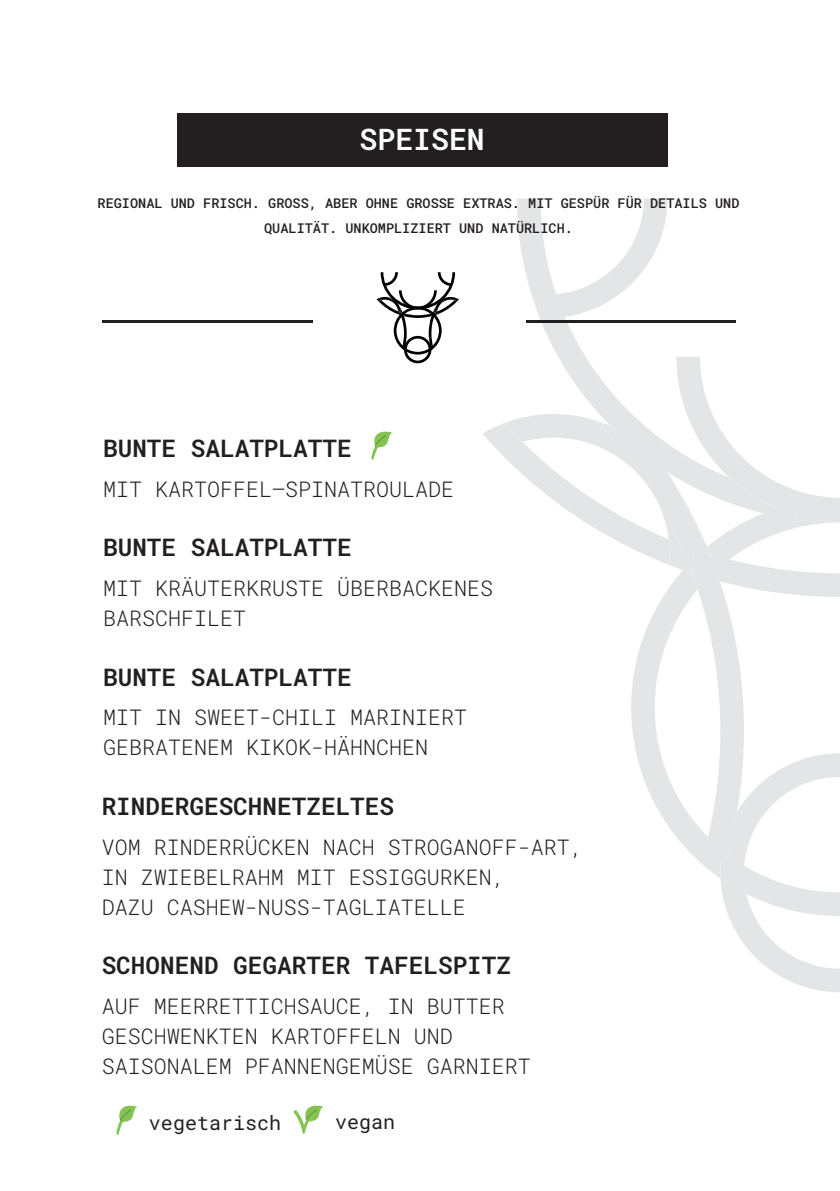
<style>
.page{position:relative;width:840px;height:1191px;background:#fff}
.page>*{position:absolute;margin:0;border:0;box-sizing:border-box;transform-origin:0 0}
.t1{font:600 29.8px "Roboto Mono";color:#fff}
.t2{font:600 24.4px "Roboto Mono";color:#231f20}
.t3{font:300 21.6px/30px "Roboto Mono";color:#231f20}
.t4{font:20px "Roboto Mono";color:#231f20}
.t5{font:500 13.6px/24.4px "Roboto Mono";color:#231f20;text-align:center}
</style>
<div class="page">
<svg style="left:517px;top:198px;width:219px;height:158px"></svg>
<svg style="left:547px;top:198px;width:120px;height:120px"></svg>
<svg style="left:483px;top:356px;width:356px;height:636px"></svg>
<div style="left:177px;top:113px;width:490px;height:54px;background:#231f20"></div>
<hr style="left:102px;top:320px;width:210px;height:2px;background:#231f20">
<hr style="left:525px;top:320px;width:210px;height:2px;background:#231f20">
<svg style="left:376px;top:272px;width:82px;height:91px"></svg>
<img style="left:371px;top:431px;width:20px;height:29px">
<img style="left:116px;top:1106px;width:20px;height:28px">
<img style="left:294px;top:1105px;width:28px;height:28px">
<h1 class="t1" style="left:359px;top:119px;width:126px">SPEISEN</h1>
<p class="t5" style="left:97px;top:191px;width:643px">REGIONAL UND FRISCH. GROSS, ABER OHNE GROSSE EXTRAS. MIT GESPÜR FÜR DETAILS UND<br>QUALITÄT. UNKOMPLIZIERT UND NATÜRLICH.</p>
<p class="t2" style="left:103px;top:431px;width:250px">BUNTE SALATPLATTE</p>
<p class="t3" style="left:103px;top:473px;width:352px">MIT KARTOFFEL–SPINATROULADE</p>
<p class="t2" style="left:103px;top:531px;width:250px">BUNTE SALATPLATTE</p>
<p class="t3" style="left:103px;top:572px;width:391px">MIT KRÄUTERKRUSTE ÜBERBACKENES<br>BARSCHFILET</p>
<p class="t2" style="left:103px;top:660px;width:250px">BUNTE SALATPLATTE</p>
<p class="t3" style="left:103px;top:702px;width:365px">MIT IN SWEET-CHILI MARINIERT<br>GEBRATENEM KIKOK-HÄHNCHEN</p>
<p class="t2" style="left:102px;top:789px;width:294px">RINDERGESCHNETZELTES</p>
<p class="t3" style="left:102px;top:831px;width:482px">VOM RINDERRÜCKEN NACH STROGANOFF-ART,<br>IN ZWIEBELRAHM MIT ESSIGGURKEN,<br>DAZU CASHEW-NUSS-TAGLIATELLE</p>
<p class="t2" style="left:102px;top:948px;width:411px">SCHONEND GEGARTER TAFELSPITZ</p>
<p class="t3" style="left:102px;top:990px;width:430px">AUF MEERRETTICHSAUCE, IN BUTTER<br>GESCHWENKTEN KARTOFFELN UND<br>SAISONALEM PFANNENGEMÜSE GARNIERT</p>
<p class="t4" style="left:149px;top:1108px;width:133px">vegetarisch</p>
<p class="t4" style="left:335px;top:1107px;width:61px">vegan</p>
</div>
